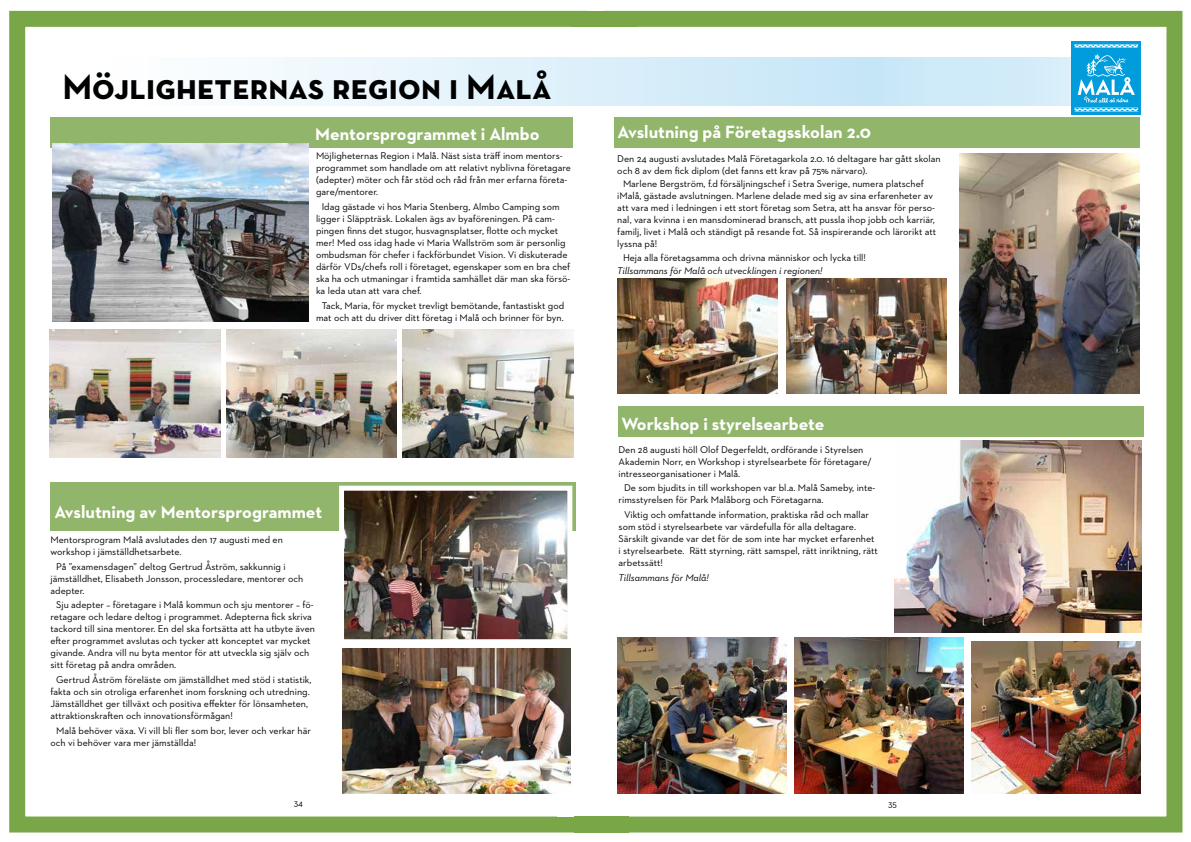
<style>
.page{position:relative;width:1191px;height:842px;background:#fff}
.page>*{position:absolute;margin:0;border:0;box-sizing:border-box;transform-origin:0 0}
.t1{font:36px "Neutra Text Bold SC";color:#000}
.t2{font:700 18px "Neutraface 2 Text";color:#fff}
.t3{font:10px/12px "Neutraface 2 Text";color:#000}
.t4{font:italic 10px "Neutraface 2 Text";color:#000}
.t5{font:9px "Neutraface 2 Text";color:#000}
</style>
<div class="page">
<div style="left:9px;top:11px;width:578px;height:821px;border:16px solid #79a748"></div>
<div style="left:604px;top:11px;width:578px;height:821px;border:16px solid #79a748"></div>
<div style="left:557px;top:27px;width:70px;height:789px;background:#fff"></div>
<div style="left:582px;top:11px;width:55px;height:16px;background:#79a748"></div>
<div style="left:574px;top:816px;width:54px;height:16px;background:#79a748"></div>
<div style="left:50px;top:117px;width:523px;height:30px;background:#91b56a"></div>
<img style="left:226px;top:330px;width:171px;height:127px">
<img style="left:403px;top:330px;width:170px;height:127px">
<img style="left:50px;top:330px;width:170px;height:127px">
<img style="left:52px;top:143px;width:257px;height:178px">
<img style="left:959px;top:154px;width:180px;height:240px">
<img style="left:617px;top:279px;width:160px;height:115px">
<img style="left:787px;top:279px;width:159px;height:115px">
<img style="left:794px;top:638px;width:169px;height:155px">
<img style="left:894px;top:441px;width:247px;height:191px">
<img style="left:971px;top:642px;width:169px;height:152px">
<img style="left:617px;top:638px;width:169px;height:155px">
<svg style="left:259px;top:58px;width:882px;height:48px;background:#d9eef9"></svg>
<div style="left:1071px;top:41px;width:69px;height:73px;background:#019cdb"></div>
<svg style="left:1074px;top:44px;width:64px;height:68px"></svg>
<img style="left:343px;top:648px;width:228px;height:146px">
<div style="left:50px;top:482px;width:525px;height:48px;background:#91b56a"></div>
<img style="left:345px;top:492px;width:221px;height:146px">
<div style="left:339px;top:486px;width:233px;height:158px;border:5px solid #fff"></div>
<div style="left:614px;top:117px;width:525px;height:30px;background:#91b56a"></div>
<div style="left:618px;top:407px;width:526px;height:30px;background:#91b56a"></div>
<h1 class="t1" style="left:62px;top:65px;width:491px">Möjligheternas region i Malå</h1>
<h2 class="t2" style="left:315px;top:123px;width:226px">Mentorsprogrammet i Almbo</h2>
<p class="t3" style="left:316px;top:150px;width:256px">Möjligheternas Region i Malå. Näst sista träff inom mentors&shy;programmet som handlade om att relativt nyblivna företagare (adepter) möter och får stöd och råd från mer erfarna företa&shy;gare/mentorer.</p>
<p class="t3" style="left:316px;top:201px;width:256px;text-indent:6px">Idag gästade vi hos Maria Stenberg, Almbo Camping som ligger i Släppträsk. Lokalen ägs av byaföreningen. På cam&shy;pingen finns det stugor, husvagnsplatser, flotte och mycket mer! Med oss idag hade vi Maria Wallström som är personlig ombudsman för chefer i fackförbundet Vision. Vi diskuterade därför VDs/chefs roll i företaget, egenskaper som en bra chef ska ha och utmaningar i framtida samhället där man ska försö&shy;ka leda utan att vara chef.</p>
<p class="t3" style="left:316px;top:299px;width:250px;text-align:center">Tack, Maria, för mycket trevligt bemötande, fantastiskt god mat och att du driver ditt företag i Malå och brinner för byn.</p>
<h2 class="t2" style="left:54px;top:501px;width:269px">Avslutning av Mentorsprogrammet</h2>
<p class="t3" style="left:50px;top:533px;width:234px">Mentorsprogram Malå avslutades den 17 augusti med en workshop i jämställdhetsarbete.</p>
<p class="t3" style="left:50px;top:560px;width:254px;text-indent:6px">På ”examensdagen” deltog Gertrud Åström, sakkunnig i jämställdhet, Elisabeth Jonsson, processledare, mentorer och adepter.</p>
<p class="t3" style="left:50px;top:599px;width:266px;text-indent:6px">Sju adepter – företagare i Malå kommun och sju mentorer – fö&shy;retagare och ledare deltog i programmet. Adepterna fick skriva tackord till sina mentorer. En del ska fortsätta att ha utbyte även efter programmet avslutas och tycker att konceptet var mycket givande. Andra vill nu byta mentor för att utveckla sig själv och sitt företag på andra områden.</p>
<p class="t3" style="left:50px;top:674px;width:262px;text-indent:6px">Gertrud Åström föreläste om jämställdhet med stöd i statistik, fakta och sin otroliga erfarenhet inom forskning och utredning.<br>Jämställdhet ger tillväxt och positiva effekter för lönsamheten, attraktionskraften och innovationsförmågan!</p>
<p class="t3" style="left:50px;top:724px;width:262px;text-indent:6px">Malå behöver växa. Vi vill bli fler som bor, lever och verkar här och vi behöver vara mer jämställda!</p>
<h2 class="t2" style="left:617px;top:120px;width:255px">Avslutning på Företagsskolan 2.0</h2>
<p class="t3" style="left:617px;top:152px;width:325px">Den 24 augusti avslutades Malå Företagarkola 2.0. 16 deltagare har gått skolan och 8 av dem fick diplom (det fanns ett krav på 75% närvaro).</p>
<p class="t3" style="left:617px;top:178px;width:320px;text-indent:6px">Marlene Bergström, f.d försäljningschef i Setra Sverige, numera platschef iMalå, gästade avslutningen. Marlene delade med sig av sina erfarenheter av att vara med i ledningen i ett stort företag som Setra, att ha ansvar för perso&shy;nal, vara kvinna i en mansdominerad bransch, att pussla ihop jobb och karriär, familj, livet i Malå och ständigt på resande fot. Så inspirerande och lärorikt att lyssna på!</p>
<p class="t3" style="left:623px;top:251px;width:244px">Heja alla företagsamma och drivna människor och lycka till!</p>
<p class="t4" style="left:617px;top:264px;width:207px">Tillsammans för Malå och utvecklingen i regionen!</p>
<h2 class="t2" style="left:621px;top:412px;width:205px">Workshop i styrelsearbete</h2>
<p class="t3" style="left:618px;top:443px;width:255px">Den 28 augusti höll Olof Degerfeldt, ordförande i Styrelsen<br>Akademin Norr, en Workshop i styrelsearbete för företagare/ intresseorganisationer i Malå.</p>
<p class="t3" style="left:618px;top:482px;width:258px;text-indent:6px">De som bjudits in till workshopen var bl.a. Malå Sameby, inte&shy;rimsstyrelsen för Park Malåborg och Företagarna.</p>
<p class="t3" style="left:618px;top:509px;width:261px;text-indent:6px">Viktig och omfattande information, praktiska råd och mallar som stöd i styrelsearbete var värdefulla för alla deltagare.<br>Särskilt givande var det för de som inte har mycket erfarenhet i styrelsearbete. Rätt styrning, rätt samspel, rätt inriktning, rätt arbetssätt!</p>
<p class="t4" style="left:618px;top:571px;width:92px">Tillsammans för Malå!</p>
<p class="t5" style="left:294px;top:798px;width:11px">34</p>
<p class="t5" style="left:888px;top:798px;width:10px">35</p>
</div>
